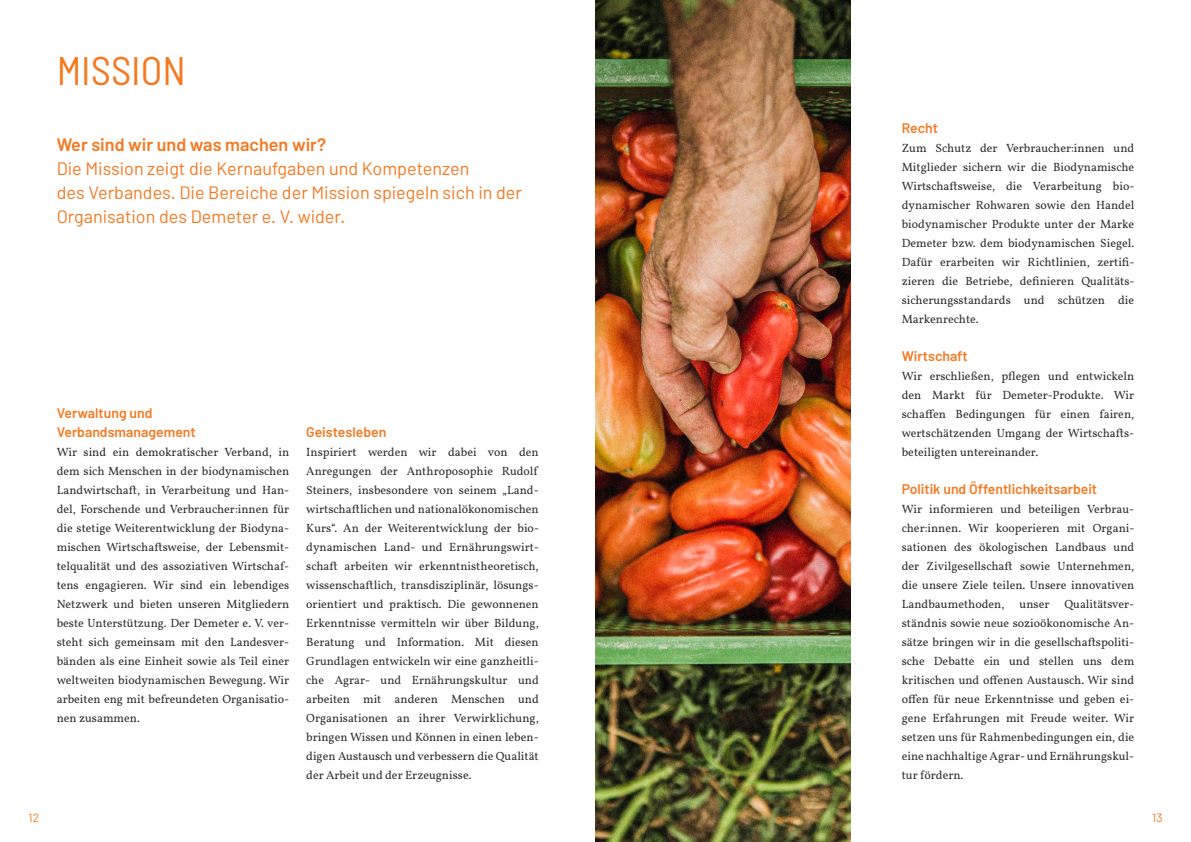
<style>
.page{position:relative;width:1191px;height:842px;background:#fff}
.page>*{position:absolute;margin:0;border:0;box-sizing:border-box;transform-origin:0 0}
.t1{font:semi-condensed 40px "Barlow";color:#f47921}
.t2{font:18px/24px "Barlow";color:#f47921}
.t3{font:600 18px "Barlow";color:#f47921}
.t4{font:600 14px/19px "Barlow";color:#f47921}
.t5{font:12px/19px "Demeter Vollkorn";color:#312f30;text-align:justify}
.t6{font:12px "Barlow";color:#f47921}
</style>
<div class="page">
<img style="left:595px;top:0;width:255px;height:842px">
<h1 class="t1" style="left:57px;top:45px;width:130px">MISSION</h1>
<h2 class="t3" style="left:57px;top:133px;width:271px">Wer sind wir und was machen wir?</h2>
<h2 class="t2" style="left:57px;top:156px;width:467px">Die Mission zeigt die Kernaufgaben und Kompetenzen<br>des Verbandes. Die Bereiche der Mission spiegeln sich in der<br>Organisation des Demeter e. V. wider.</h2>
<p class="t4" style="left:57px;top:403px;width:141px">Verwaltung und<br>Verbandsmanagement</p>
<p class="t5" style="left:57px;top:441px;width:234px">Wir sind ein demokratischer Verband, in dem sich Menschen in der biodynamischen Landwirtschaft, in Verarbeitung und Han&shy;del, Forschende und Verbraucher:innen für die stetige Weiterentwicklung der Biodyna&shy;mischen Wirtschaftsweise, der Lebensmit&shy;telqualität und des assoziativen Wirtschaf&shy;tens engagieren. Wir sind ein lebendiges Netzwerk und bieten unseren Mitgliedern beste Unterstützung. Der Demeter e. V. ver&shy;steht sich gemeinsam mit den Landesver&shy;bänden als eine Einheit sowie als Teil einer weltweiten biodynamischen Bewegung. Wir arbeiten eng mit befreundeten Organisatio&shy;nen zusammen.</p>
<p class="t4" style="left:306px;top:422px;width:82px">Geistesleben</p>
<p class="t5" style="left:306px;top:441px;width:234px">Inspiriert werden wir dabei von den Anregungen der Anthroposophie Rudolf Steiners, insbesondere von seinem „Land&shy;wirtschaftlichen und nationalökonomischen Kurs“. An der Weiterentwicklung der bio&shy;dynamischen Land- und Ernährungswirt&shy;schaft arbeiten wir erkenntnistheoretisch, wissenschaftlich, transdisziplinär, lösungs&shy;orientiert und praktisch. Die gewonnenen Erkenntnisse vermitteln wir über Bildung, Beratung und Information. Mit diesen Grundlagen entwickeln wir eine ganzheitli&shy;che Agrar- und Ernährungskultur und arbeiten mit anderen Menschen und Organisationen an ihrer Verwirklichung, bringen Wissen und Können in einen leben&shy;digen Austausch und verbessern die Qualität der Arbeit und der Erzeugnisse.</p>
<p class="t4" style="left:901px;top:118px;width:38px">Recht</p>
<p class="t5" style="left:901px;top:137px;width:234px">Zum Schutz der Verbraucher:innen und Mitglieder sichern wir die Biodynamische Wirtschaftsweise, die Verarbeitung bio&shy;dynamischer Rohwaren sowie den Handel biodynamischer Produkte unter der Marke Demeter bzw. dem biodynamischen Siegel.<br>Dafür erarbeiten wir Richtlinien, zertifi&shy;zieren die Betriebe, definieren Qualitäts&shy;sicherungsstandards und schützen die Markenrechte.</p>
<p class="t4" style="left:901px;top:346px;width:67px">Wirtschaft</p>
<p class="t5" style="left:901px;top:365px;width:234px">Wir erschließen, pflegen und entwickeln den Markt für Demeter-Produkte. Wir schaffen Bedingungen für einen fairen, wertschätzenden Umgang der Wirtschafts&shy;beteiligten untereinander.</p>
<p class="t4" style="left:901px;top:479px;width:197px">Politik und Öffentlichkeitsarbeit</p>
<p class="t5" style="left:901px;top:498px;width:234px">Wir informieren und beteiligen Verbrau&shy;cher:innen. Wir kooperieren mit Organi&shy;sationen des ökologischen Landbaus und der Zivilgesellschaft sowie Unternehmen, die unsere Ziele teilen. Unsere innovativen Landbaumethoden,</p>
<p class="t5" style="left:901px;top:593px;width:234px;text-indent:163px">Qualitätsver&shy;ständnis sowie neue sozioökonomische An&shy;sätze bringen wir in die gesellschaftspoliti&shy;sche Debatte ein und stellen uns dem kritischen und offenen Austausch. Wir sind offen für neue Erkenntnisse und geben ei&shy;gene Erfahrungen mit Freude weiter. Wir setzen uns für Rahmenbedingungen ein, die eine nachhaltige Agrar- und Ernährungskul&shy;tur fördern.</p>
<p class="t5" style="left:1019px;top:593px;width:31px">unser</p>
<p class="t6" style="left:28px;top:810px;width:12px">12</p>
<p class="t6" style="left:1152px;top:810px;width:12px">13</p>
</div>
